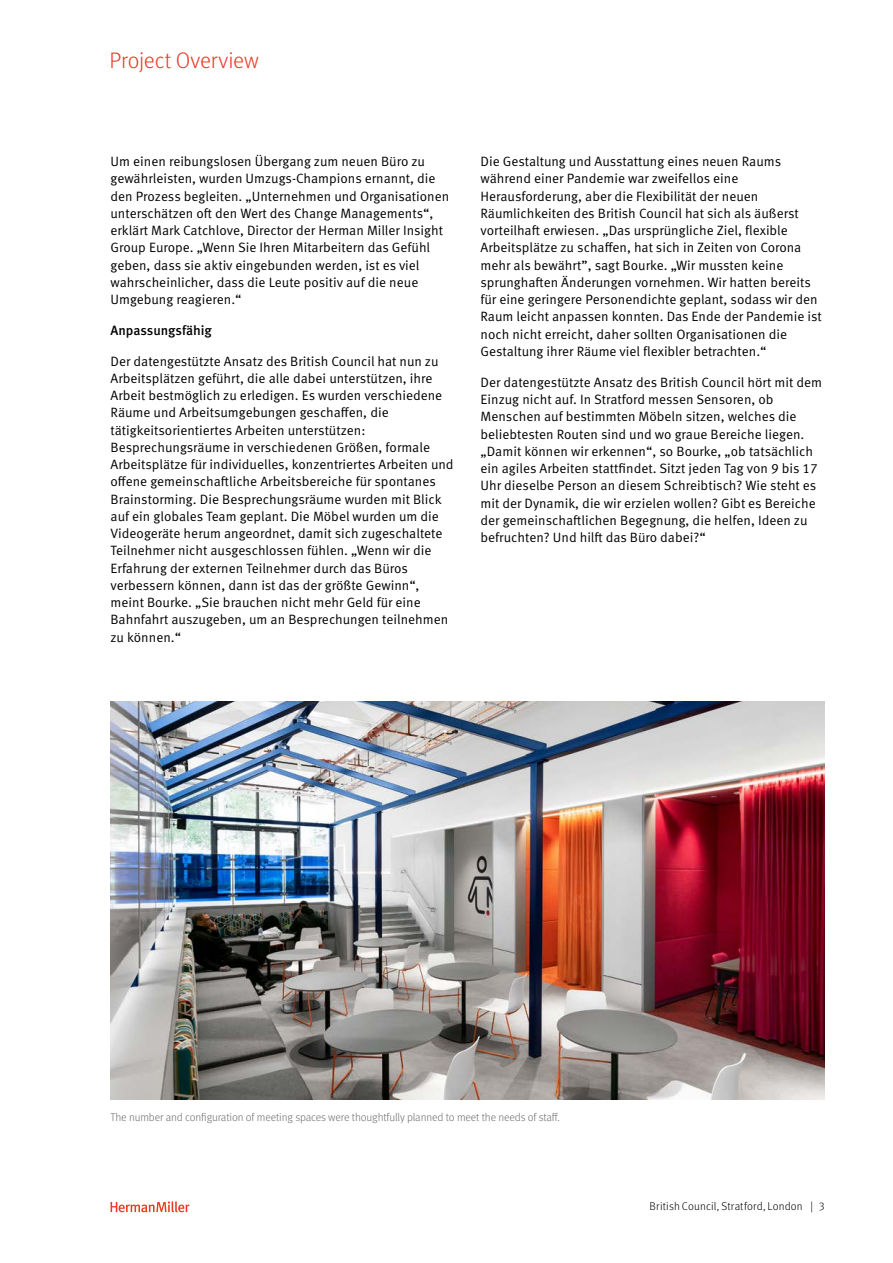
<style>
.page{position:relative;width:893px;height:1263px;background:#fff}
.page>*{position:absolute;margin:0;border:0;box-sizing:border-box;transform-origin:0 0}
.t1{font:300 22.5px "Meta OT";letter-spacing:-.005em;color:#ee3824}
.t2{font:13.5px/17.2px "Meta OT Norm";color:#000}
.t3{font:500 13.5px "Meta OT";letter-spacing:-.005em;color:#000}
.t4{font:300 11.25px "Meta OT";letter-spacing:-.01em;color:#6d6e71}
.t5{font:300 11.25px "Meta OT";letter-spacing:.015em;color:#000}
</style>
<div class="page">
<svg style="left:111px;top:1201px;width:79px;height:11px"></svg>
<img style="left:111px;top:702px;width:714px;height:397px">
<h1 class="t1" style="left:109px;top:47px;width:151px">Project Overview</h1>
<p class="t2" style="left:111px;top:153px;width:340px">Um einen reibungslosen Übergang zum neuen Büro zu gewährleisten, wurden Umzugs-Champions ernannt, die den Prozess begleiten. „Unternehmen und Organisationen unterschätzen oft den Wert des Change Managements“, erklärt Mark Catchlove, Director der Herman Miller Insight Group Europe. „Wenn Sie Ihren Mitarbeitern das Gefühl geben, dass sie aktiv eingebunden werden, ist es viel wahrscheinlicher, dass die Leute positiv auf die neue Umgebung reagieren.“</p>
<p class="t3" style="left:111px;top:322px;width:103px">Anpassungsfähig</p>
<p class="t2" style="left:111px;top:352px;width:345px">Der datengestützte Ansatz des British Council hat nun zu Arbeitsplätzen geführt, die alle dabei unterstützen, ihre Arbeit bestmöglich zu erledigen. Es wurden verschiedene Räume und Arbeitsumgebungen geschaffen, die tätigkeitsorientiertes Arbeiten unterstützen:<br>Besprechungsräume in verschiedenen Größen, formale Arbeitsplätze für individuelles, konzentriertes Arbeiten und offene gemeinschaftliche Arbeitsbereiche für spontanes Brainstorming. Die Besprechungsräume wurden mit Blick auf ein globales Team geplant. Die Möbel wurden um die Videogeräte herum angeordnet, damit sich zugeschaltete Teilnehmer nicht ausgeschlossen fühlen. „Wenn wir die Erfahrung der externen Teilnehmer durch das Büros verbessern können, dann ist das der größte Gewinn“, meint Bourke. „Sie brauchen nicht mehr Geld für eine Bahnfahrt auszugeben, um an Besprechungen teilnehmen zu können.“</p>
<p class="t2" style="left:480px;top:153px;width:343px">Die Gestaltung und Ausstattung eines neuen Raums während einer Pandemie war zweifellos eine Herausforderung, aber die Flexibilität der neuen Räumlichkeiten des British Council hat sich als äußerst vorteilhaft erwiesen. „Das ursprüngliche Ziel, flexible Arbeitsplätze zu schaffen, hat sich in Zeiten von Corona mehr als bewährt”, sagt Bourke. „Wir mussten keine sprunghaften Änderungen vornehmen. Wir hatten bereits für eine geringere Personendichte geplant, sodass wir den Raum leicht anpassen konnten. Das Ende der Pandemie ist noch nicht erreicht, daher sollten Organisationen die Gestaltung ihrer Räume viel flexibler betrachten.“</p>
<p class="t2" style="left:480px;top:374px;width:343px">Der datengestützte Ansatz des British Council hört mit dem Einzug nicht auf. In Stratford messen Sensoren, ob Menschen auf bestimmten Möbeln sitzen, welches die beliebtesten Routen sind und wo graue Bereiche liegen. „Damit können wir erkennen“, so Bourke, „ob tatsächlich ein agiles Arbeiten stattfindet. Sitzt jeden Tag von 9 bis 17<br>Uhr dieselbe Person an diesem Schreibtisch? Wie steht es mit der Dynamik, die wir erzielen wollen? Gibt es Bereiche der gemeinschaftlichen Begegnung, die helfen, Ideen zu befruchten? Und hilft das Büro dabei?“</p>
<p class="t4" style="left:111px;top:1110px;width:451px">The number and configuration of meeting spaces were thoughtfully planned to meet the needs of staff.</p>
<p class="t5" style="left:650px;top:1199px;width:177px">British Council, Stratford, London | 3</p>
</div>
